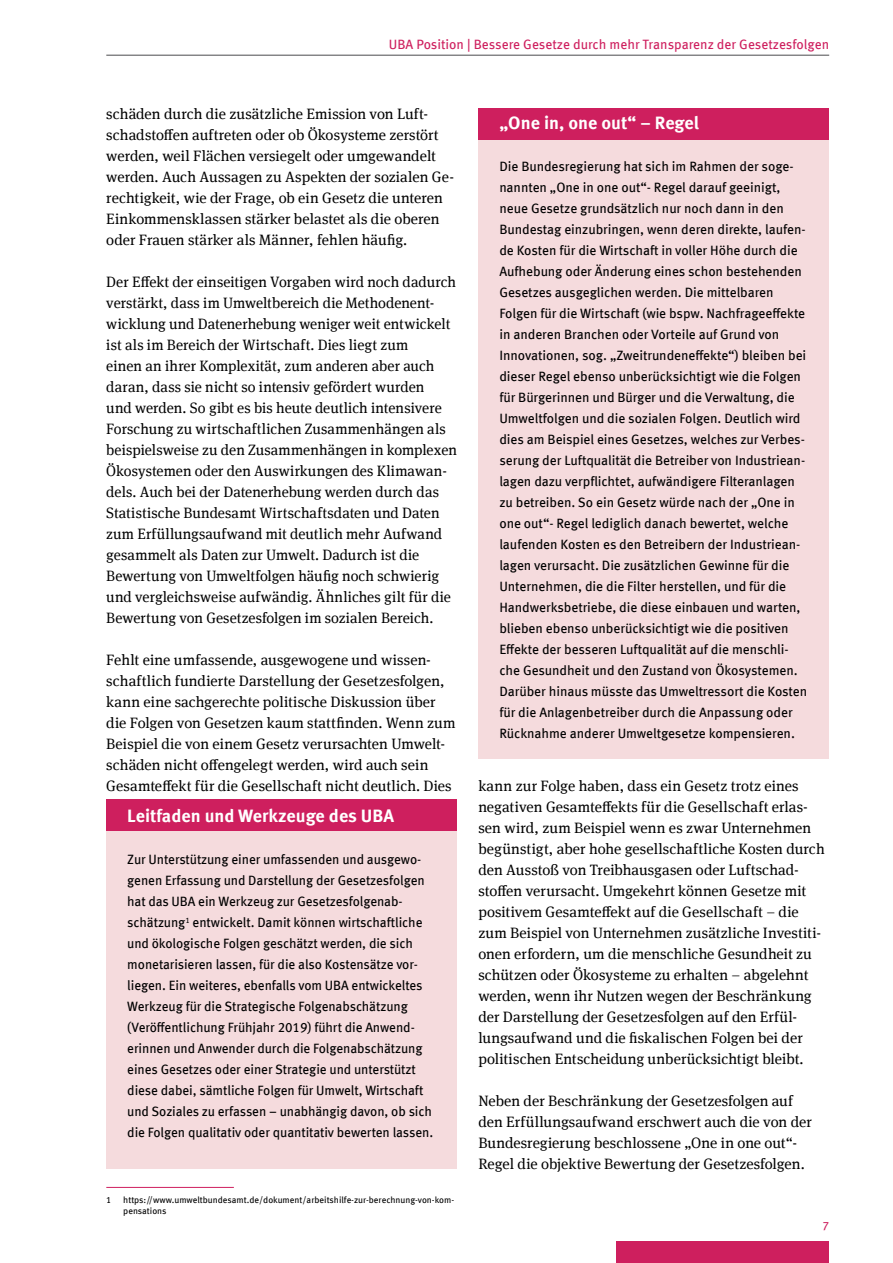
<style>
.page{position:relative;width:893px;height:1263px;background:#fff}
.page>*{position:absolute;margin:0;border:0;box-sizing:border-box;transform-origin:0 0}
.t1{font:700 18px "Meta Offc";color:#fff}
.P_Copytext{font:15px/21px "Meta Serif Offc";letter-spacing:.005em;color:#000}
.t2{font:13.5px/21px "Meta Offc";letter-spacing:-.005em;color:#000}
.t3{font:13.5px "Meta Offc";color:#ce1f5e}
.t4{font:12px "Meta Offc";color:#ce1f5e}
.t5{font:9px/10.5px "Meta Offc";color:#000}
</style>
<div class="page">
<div style="left:106px;top:822px;width:351px;height:347px;background:#f5dbdd"></div>
<div style="left:106px;top:799px;width:351px;height:32px;background:#ce1f5e"></div>
<div style="left:478px;top:140px;width:351px;height:619px;background:#f5dbdd"></div>
<div style="left:478px;top:108px;width:351px;height:32px;background:#ce1f5e"></div>
<div style="left:617px;top:1242px;width:212px;height:21px;background:#ce1f5e"></div>
<hr style="left:106px;top:55px;width:723px;height:1px;background:#4b4b4d">
<hr style="left:106px;top:1187px;width:128px;height:1px;background:#ce1f5e">
<p class="t3" style="left:389px;top:36px;width:442px">UBA Position | Bessere Gesetze durch mehr Transparenz der Gesetzesfolgen</p>
<p class="P_Copytext" style="left:106px;top:103px;width:349px">schäden durch die zusätzliche Emission von Luft&shy;schadstoffen auftreten oder ob Ökosysteme zerstört werden, weil Flächen versiegelt oder umgewandelt werden. Auch Aussagen zu Aspekten der sozialen Ge&shy;rechtigkeit, wie der Frage, ob ein Gesetz die unteren Einkommensklassen stärker belastet als die oberen oder Frauen stärker als Männer, fehlen häufig.</p>
<p class="P_Copytext" style="left:106px;top:271px;width:352px">Der Effekt der einseitigen Vorgaben wird noch dadurch verstärkt, dass im Umweltbereich die Methodenent&shy;wicklung und Datenerhebung weniger weit entwickelt ist als im Bereich der Wirtschaft. Dies liegt zum<br>einen an ihrer Komplexität, zum anderen aber auch daran, dass sie nicht so intensiv gefördert wurden<br>und werden. So gibt es bis heute deutlich intensivere Forschung zu wirtschaftlichen Zusammenhängen als beispielsweise zu den Zusammenhängen in komplexen Ökosystemen oder den Auswirkungen des Klimawan&shy;dels. Auch bei der Datenerhebung werden durch das Statistische Bundesamt Wirtschaftsdaten und Daten zum Erfüllungsaufwand mit deutlich mehr Aufwand gesammelt als Daten zur Umwelt. Dadurch ist die Bewertung von Umweltfolgen häufig noch schwierig und vergleichsweise aufwändig. Ähnliches gilt für die Bewertung von Gesetzesfolgen im sozialen Bereich.</p>
<p class="P_Copytext" style="left:106px;top:649px;width:351px">Fehlt eine umfassende, ausgewogene und wissen&shy;schaftlich fundierte Darstellung der Gesetzesfolgen, kann eine sachgerechte politische Diskussion über die Folgen von Gesetzen kaum stattfinden. Wenn zum Beispiel die von einem Gesetz verursachten Umwelt&shy;schäden nicht offengelegt werden, wird auch sein Gesamteffekt für die Gesellschaft nicht deutlich. Dies</p>
<p class="t1" style="left:127px;top:805px;width:268px">Leitfaden und Werkzeuge des UBA</p>
<p class="t2" style="left:127px;top:849px;width:308px">Zur Unterstützung einer umfassenden und ausgewo&shy;genen Erfassung und Darstellung der Gesetzesfolgen hat das UBA ein Werkzeug zur Gesetzesfolgenab&shy;schätzung<sup>1</sup> entwickelt. Damit können wirtschaftliche und ökologische Folgen geschätzt werden, die sich monetarisieren lassen, für die also Kostensätze vor&shy;liegen. Ein weiteres, ebenfalls vom UBA entwickeltes Werkzeug für die Strategische Folgenabschätzung (Veröffentlichung Frühjahr 2019) führt die Anwend&shy;erinnen und Anwender durch die Folgenabschätzung eines Gesetzes oder einer Strategie und unterstützt diese dabei, sämtliche Folgen für Umwelt, Wirtschaft und Soziales zu erfassen – unabhängig davon, ob sich die Folgen qualitativ oder quantitativ bewerten lassen.</p>
<p class="t5" style="left:106px;top:1195px;width:7px">1</p>
<p class="t5" style="left:123px;top:1195px;width:332px">https://www.umweltbundesamt.de/dokument/arbeitshilfe-zur-berechnung-von-kom&shy;pensations</p>
<p class="t1" style="left:499px;top:112px;width:201px">„One in, one out“ – Regel</p>
<p class="t2" style="left:499px;top:156px;width:309px">Die Bundesregierung hat sich im Rahmen der soge&shy;nannten „One in one out“- Regel darauf geeinigt, neue Gesetze grundsätzlich nur noch dann in den Bundestag einzubringen, wenn deren direkte, laufen&shy;de Kosten für die Wirtschaft in voller Höhe durch die Aufhebung oder Änderung eines schon bestehenden Gesetzes ausgeglichen werden. Die mittelbaren Folgen für die Wirtschaft (wie bspw. Nachfrageeffekte in anderen Branchen oder Vorteile auf Grund von Innovationen, sog. „Zweitrundeneffekte“) bleiben bei dieser Regel ebenso unberücksichtigt wie die Folgen für Bürgerinnen und Bürger und die Verwaltung, die Umweltfolgen und die sozialen Folgen. Deutlich wird dies am Beispiel eines Gesetzes, welches zur Verbes&shy;serung der Luftqualität die Betreiber von Industriean&shy;lagen dazu verpflichtet, aufwändigere Filteranlagen zu betreiben. So ein Gesetz würde nach der „One in one out“- Regel lediglich danach bewertet, welche laufenden Kosten es den Betreibern der Industriean&shy;lagen verursacht. Die zusätzlichen Gewinne für die Unternehmen, die die Filter herstellen, und für die Handwerksbetriebe, die diese einbauen und warten, blieben ebenso unberücksichtigt wie die positiven Effekte der besseren Luftqualität auf die menschli&shy;che Gesundheit und den Zustand von Ökosystemen.<br>Darüber hinaus müsste das Umweltressort die Kosten für die Anlagenbetreiber durch die Anpassung oder Rücknahme anderer Umweltgesetze kompensieren.</p>
<p class="P_Copytext" style="left:478px;top:775px;width:348px">kann zur Folge haben, dass ein Gesetz trotz eines negativen Gesamteffekts für die Gesellschaft erlas&shy;sen wird, zum Beispiel wenn es zwar Unternehmen begünstigt, aber hohe gesellschaftliche Kosten durch den Ausstoß von Treibhausgasen oder Luftschad&shy;stoffen verursacht. Umgekehrt können Gesetze mit positivem Gesamteffekt auf die Gesellschaft – die zum Beispiel von Unternehmen zusätzliche Investiti&shy;onen erfordern, um die menschliche Gesundheit zu schützen oder Ökosysteme zu erhalten – abgelehnt werden, wenn ihr Nutzen wegen der Beschränkung der Darstellung der Gesetzesfolgen auf den Erfül&shy;lungsaufwand und die fiskalischen Folgen bei der politischen Entscheidung unberücksichtigt bleibt.</p>
<p class="P_Copytext" style="left:478px;top:1090px;width:335px">Neben der Beschränkung der Gesetzesfolgen auf den Erfüllungsaufwand erschwert auch die von der Bundesregierung beschlossene „One in one out“- Regel die objektive Bewertung der Gesetzesfolgen.</p>
<p class="t4" style="left:822px;top:1218px;width:8px">7</p>
</div>
